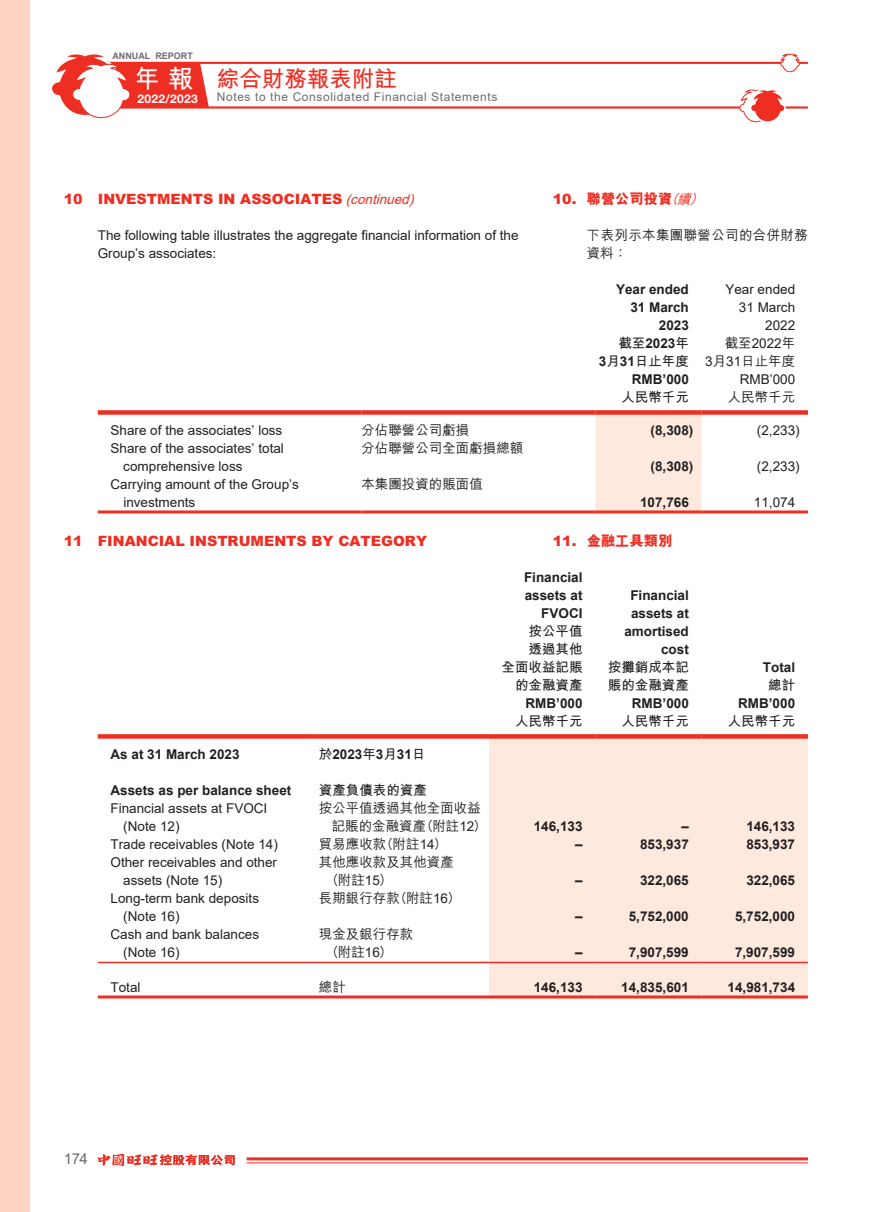
<style>
.page{position:relative;width:893px;height:1212px;background:#fff}
.page>*{position:absolute;margin:0;border:0;box-sizing:border-box;transform-origin:0 0}
.t1{font:700 25.5px "M Hei HK";color:#fff}
.t2{font:700 22.5px "M Hei HK";color:#ee2e22}
.t3{font:15px "Arial";color:#6c6d70}
.t4{font:900 14.25px "Arial MT Std";color:#ee2e22}
.t5{font:800 14.25px "M Hei HK";color:#ee2e22}
.t6{font:13.5px/18px "Arial";color:#231f20}
.t7{font:700 13.5px/18px "Arial";color:#231f20;text-align:right}
.t8{font:500 13.5px/18px "M Hei HK";color:#231f20}
.t9{font:700 13.5px/18px "M Hei HK";color:#231f20}
.t10{font:500 13.5px/18px "M Hei HK";letter-spacing:.025em;color:#231f20}
.t11{font:12px "Arial";letter-spacing:.05em;color:#6c6d70}
.t12{font:700 12px "Helvetica Neue LT Std";letter-spacing:.025em;color:#fff}
.t13{font:700 9px "Arial";color:#6c6d70}
.s1{font-family:"Arial";font-weight:400;font-style:italic;font-size:13.5px}
.s2{font-family:"Arial MT Std";font-weight:900}
.s3{font-weight:500;font-style:italic;font-size:13.5px}
.s4{font-family:"M Hei HK"}
.s5{font-family:"Arial"}
.s6{font-family:"M Hei HK";font-weight:500}
.s7{font-family:"Arial";font-weight:400}
</style>
<div class="page">
<svg style="left:52px;top:53px;width:756px;height:70px"></svg>
<div style="left:0;top:0;width:30px;height:1212px;background:#fcd4c1"></div>
<div style="left:595px;top:415px;width:107px;height:95px;background:#fde9dd"></div>
<div style="left:98px;top:410px;width:263px;height:5px;background:#ee2e22"></div>
<div style="left:361px;top:410px;width:234px;height:5px;background:#ee2e22"></div>
<div style="left:595px;top:410px;width:107px;height:5px;background:#ee2e22"></div>
<div style="left:702px;top:410px;width:106px;height:5px;background:#ee2e22"></div>
<hr style="left:98px;top:510px;width:263px;height:3px;background:#ee2e22">
<hr style="left:361px;top:510px;width:234px;height:3px;background:#ee2e22">
<hr style="left:595px;top:510px;width:107px;height:3px;background:#ee2e22">
<hr style="left:702px;top:510px;width:106px;height:3px;background:#ee2e22">
<div style="left:489px;top:739px;width:319px;height:256px;background:#fde9dd"></div>
<div style="left:98px;top:734px;width:221px;height:5px;background:#ee2e22"></div>
<div style="left:319px;top:734px;width:170px;height:5px;background:#ee2e22"></div>
<div style="left:489px;top:734px;width:106px;height:5px;background:#ee2e22"></div>
<div style="left:595px;top:734px;width:107px;height:5px;background:#ee2e22"></div>
<div style="left:702px;top:734px;width:106px;height:5px;background:#ee2e22"></div>
<hr style="left:98px;top:962px;width:221px;height:1px;background:#ee2e22">
<hr style="left:319px;top:962px;width:170px;height:1px;background:#ee2e22">
<hr style="left:489px;top:962px;width:106px;height:1px;background:#ee2e22">
<hr style="left:595px;top:962px;width:107px;height:1px;background:#ee2e22">
<hr style="left:702px;top:962px;width:106px;height:1px;background:#ee2e22">
<hr style="left:98px;top:995px;width:221px;height:3px;background:#ee2e22">
<hr style="left:319px;top:995px;width:170px;height:3px;background:#ee2e22">
<hr style="left:489px;top:995px;width:106px;height:3px;background:#ee2e22">
<hr style="left:595px;top:995px;width:107px;height:3px;background:#ee2e22">
<hr style="left:702px;top:995px;width:106px;height:3px;background:#ee2e22">
<hr style="left:247px;top:1157px;width:561px;height:3px;background:#ee2e22">
<hr style="left:247px;top:1162px;width:561px;height:1px;background:#ee2e22">
<svg style="left:97px;top:1153px;width:138px;height:13px"></svg>
<p class="t13" style="left:112px;top:49px;width:82px">ANNUAL REPORT</p>
<h1 class="t1" style="left:135px;top:60px;width:60px">年報</h1>
<p class="t12" style="left:137px;top:91px;width:62px">2022/2023</p>
<h2 class="t2" style="left:217px;top:63px;width:181px">綜合財務報表附註</h2>
<p class="t11" style="left:217px;top:89px;width:282px">Notes to the Consolidated Financial Statements</p>
<p class="t4" style="left:64px;top:190px;width:356px">10 INVESTMENTS IN ASSOCIATES <span class="s1">(continued)</span></p>
<p class="t6" style="left:98px;top:226px;width:422px">The following table illustrates the aggregate financial information of the<br>Group’s associates:</p>
<p class="t5" style="left:553px;top:189px;width:156px"><span class="s2">10.</span> 聯營公司投資<span class="s3">（續）</span></p>
<p class="t10" style="left:587px;top:225px;width:223px">下表列示本集團聯營公司的合併財務資料：</p>
<p class="t7" style="left:616px;top:280px;width:74px">Year ended<br>31 March<br>2023</p>
<p class="t6" style="left:725px;top:280px;width:71px;text-align:right">Year ended<br>31 March<br>2022</p>
<p class="t7" style="left:618px;top:334px;width:72px"><span class="s4">截至</span>2023<span class="s4">年</span></p>
<p class="t9" style="left:599px;top:351px;width:92px"><span class="s5">3</span>月<span class="s5">31</span>日止年度</p>
<p class="t6" style="left:725px;top:334px;width:72px"><span class="s6">截至</span>2022<span class="s6">年</span></p>
<p class="t8" style="left:705px;top:351px;width:92px"><span class="s7">3</span>月<span class="s7">31</span>日止年度</p>
<p class="t7" style="left:632px;top:370px;width:59px">RMB’000</p>
<p class="t6" style="left:740px;top:370px;width:57px">RMB’000</p>
<p class="t9" style="left:621px;top:387px;width:69px">人民幣千元</p>
<p class="t8" style="left:728px;top:387px;width:69px">人民幣千元</p>
<p class="t6" style="left:111px;top:421px;width:173px">Share of the associates’ loss</p>
<p class="t8" style="left:361px;top:420px;width:109px">分佔聯營公司虧損</p>
<p class="t7" style="left:651px;top:422px;width:44px">(8,308)</p>
<p class="t6" style="left:757px;top:421px;width:44px">(2,233)</p>
<p class="t6" style="left:123px;top:439px;width:162px;text-indent:-13px">Share of the associates’ total comprehensive loss</p>
<p class="t8" style="left:361px;top:438px;width:164px">分佔聯營公司全面虧損總額</p>
<p class="t7" style="left:651px;top:458px;width:44px">(8,308)</p>
<p class="t6" style="left:757px;top:457px;width:44px">(2,233)</p>
<p class="t6" style="left:123px;top:475px;width:177px;text-indent:-13px">Carrying amount of the Group’s investments</p>
<p class="t8" style="left:361px;top:474px;width:123px">本集團投資的賬面值</p>
<p class="t4" style="left:64px;top:532px;width:365px">11 FINANCIAL INSTRUMENTS BY CATEGORY</p>
<p class="t7" style="left:111px;top:746px;width:131px">As at 31 March 2023</p>
<p class="t7" style="left:319px;top:746px;width:108px"><span class="s4">於</span>2023<span class="s4">年</span>3<span class="s4">月</span>31<span class="s4">日</span></p>
<p class="t7" style="left:111px;top:782px;width:182px">Assets as per balance sheet</p>
<p class="t9" style="left:319px;top:780px;width:110px">資產負債表的資產</p>
<p class="t6" style="left:123px;top:799px;width:146px;text-indent:-13px">Financial assets at FVOCI (Note 12)</p>
<p class="t8" style="left:332px;top:798px;width:157px;text-indent:-13px">按公平值透過其他全面收益記賬的金融資產（附註<span class="s7">12</span>）</p>
<p class="t7" style="left:640px;top:494px;width:50px">107,766</p>
<p class="t6" style="left:754px;top:493px;width:43px">11,074</p>
<p class="t5" style="left:553px;top:531px;width:121px"><span class="s2">11.</span> 金融工具類別</p>
<p class="t7" style="left:524px;top:568px;width:60px">Financial assets at<br>FVOCI</p>
<p class="t7" style="left:624px;top:586px;width:66px">Financial assets at amortised cost</p>
<p class="t9" style="left:608px;top:657px;width:82px">按攤銷成本記賬的金融資產</p>
<p class="t7" style="left:763px;top:658px;width:34px">Total</p>
<p class="t9" style="left:502px;top:621px;width:82px;text-align:right">按公平值<br>透過其他<br>全面收益記賬的金融資產</p>
<p class="t7" style="left:525px;top:694px;width:59px">RMB’000</p>
<p class="t7" style="left:632px;top:694px;width:59px">RMB’000</p>
<p class="t7" style="left:738px;top:694px;width:59px">RMB’000</p>
<p class="t9" style="left:515px;top:711px;width:69px">人民幣千元</p>
<p class="t9" style="left:621px;top:711px;width:69px">人民幣千元</p>
<p class="t9" style="left:728px;top:711px;width:69px">人民幣千元</p>
<p class="t9" style="left:768px;top:675px;width:28px">總計</p>
<p class="t7" style="left:534px;top:818px;width:50px">146,133</p>
<p class="t7" style="left:681px;top:818px;width:9px">–</p>
<p class="t7" style="left:746px;top:818px;width:50px">146,133</p>
<p class="t6" style="left:111px;top:835px;width:169px">Trade receivables (Note 14)</p>
<p class="t8" style="left:319px;top:834px;width:130px">貿易應收款（附註<span class="s7">14</span>）</p>
<p class="t7" style="left:575px;top:836px;width:9px">–</p>
<p class="t7" style="left:640px;top:836px;width:50px">853,937</p>
<p class="t7" style="left:746px;top:836px;width:50px">853,937</p>
<p class="t6" style="left:123px;top:853px;width:155px;text-indent:-13px">Other receivables and other assets (Note 15)</p>
<p class="t8" style="left:326px;top:852px;width:130px;text-indent:-7px">其他應收款及其他資產（附註<span class="s7">15</span>）</p>
<p class="t7" style="left:575px;top:871px;width:9px">–</p>
<p class="t7" style="left:640px;top:871px;width:50px">322,065</p>
<p class="t7" style="left:746px;top:871px;width:50px">322,065</p>
<p class="t6" style="left:123px;top:889px;width:137px;text-indent:-13px">Long-term bank deposits (Note 16)</p>
<p class="t8" style="left:319px;top:888px;width:143px">長期銀行存款（附註<span class="s7">16</span>）</p>
<p class="t6" style="left:123px;top:925px;width:137px;text-indent:-13px">Cash and bank balances (Note 16)</p>
<p class="t8" style="left:325px;top:924px;width:89px;text-indent:-7px">現金及銀行存款（附註<span class="s7">16</span>）</p>
<p class="t7" style="left:575px;top:907px;width:9px">–</p>
<p class="t7" style="left:629px;top:907px;width:62px">5,752,000</p>
<p class="t7" style="left:735px;top:907px;width:62px">5,752,000</p>
<p class="t7" style="left:575px;top:943px;width:9px">–</p>
<p class="t7" style="left:629px;top:943px;width:62px">7,907,599</p>
<p class="t7" style="left:735px;top:943px;width:62px">7,907,599</p>
<p class="t6" style="left:111px;top:978px;width:32px">Total</p>
<p class="t8" style="left:319px;top:977px;width:28px">總計</p>
<p class="t7" style="left:534px;top:979px;width:50px">146,133</p>
<p class="t7" style="left:621px;top:979px;width:69px">14,835,601</p>
<p class="t7" style="left:728px;top:979px;width:69px">14,981,734</p>
<p class="t3" style="left:64px;top:1148px;width:26px">174</p>
</div>
